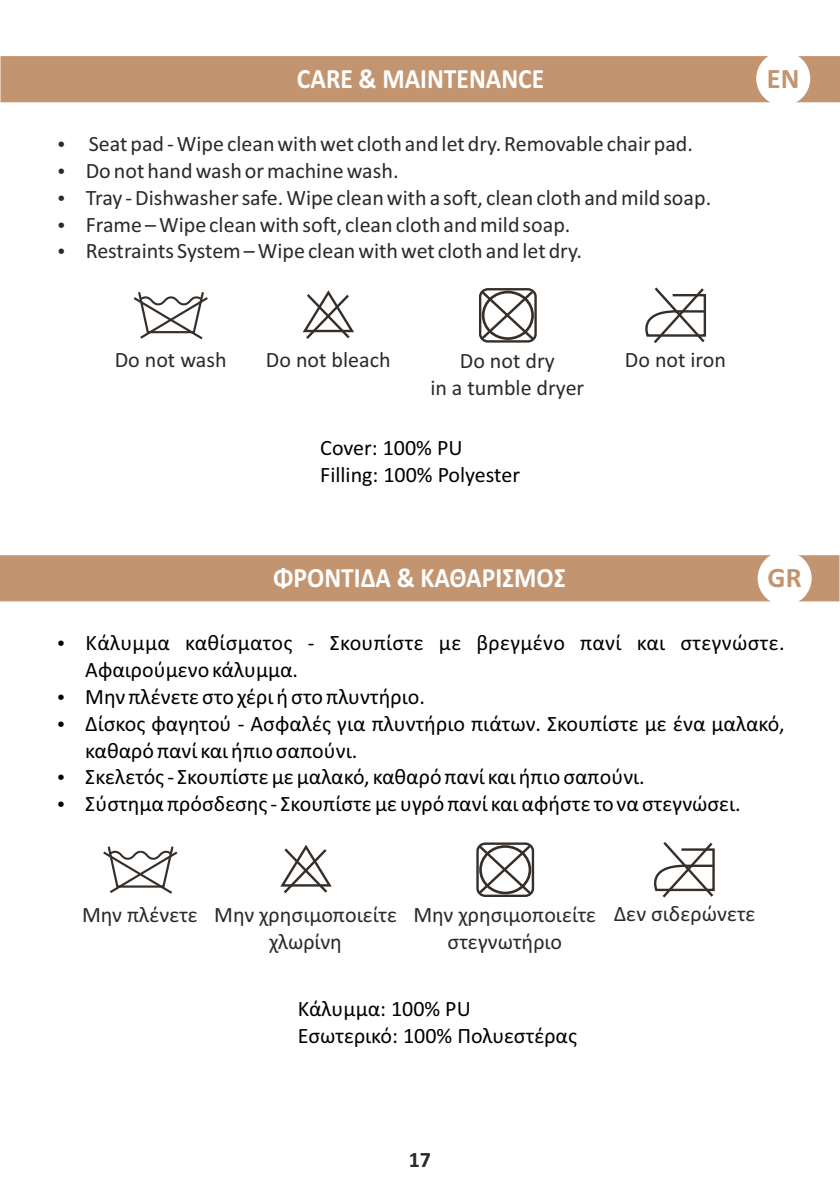
<style>
.page{position:relative;width:840px;height:1191px;background:#fff}
.page>*{position:absolute;margin:0;border:0;box-sizing:border-box;transform-origin:0 0}
.t1{font:700 28.4px "Calibri";color:#c29470}
.t2{font:700 28px "Calibri";color:#fff;scale:.91 1}
.t3{font:22px/26.8px "Calibri";color:#000}
.t4{font:22px/26.8px "Calibri";color:#2b2a29;text-align:center}
.t5{font:700 22px "Calibri";color:#2b2a29}
</style>
<div class="page">
<div style="left:0;top:56px;width:839px;height:47px;background:#c29470"></div>
<svg style="left:302px;top:290px;width:52px;height:49px"></svg>
<svg style="left:479px;top:288px;width:57px;height:55px"></svg>
<svg style="left:645px;top:287px;width:61px;height:56px"></svg>
<svg style="left:133px;top:292px;width:75px;height:48px"></svg>
<div style="left:755px;top:52px;width:54px;height:54px;background:#fff;border-radius:50%"></div>
<div style="left:0;top:555px;width:839px;height:47px;background:#c29470"></div>
<svg style="left:280px;top:845px;width:52px;height:49px"></svg>
<svg style="left:476px;top:843px;width:58px;height:54px"></svg>
<svg style="left:653px;top:842px;width:62px;height:56px"></svg>
<svg style="left:103px;top:846px;width:75px;height:48px"></svg>
<div style="left:757px;top:551px;width:54px;height:54px;background:#fff;border-radius:50%"></div>
<p class="t2" style="left:297px;top:67px;width:273px">CARE &amp; MAINTENANCE</p>
<p class="t4" style="left:57px;top:132px;width:637px">• Seat pad - Wipe clean with wet cloth and let dry.Removable chair pad.</p>
<p class="t4" style="left:57px;top:159px;width:343px">• Do not hand wash or machine wash.</p>
<p class="t4" style="left:57px;top:186px;width:655px">• Tray - Dishwasher safe. Wipe clean with a soft, clean cloth and mild soap.</p>
<p class="t4" style="left:57px;top:213px;width:514px">• Frame – Wipe clean with soft, clean cloth and mild soap.</p>
<p class="t4" style="left:57px;top:239px;width:526px">• Restraints System – Wipe clean with wet cloth and let dry.</p>
<p class="t4" style="left:115px;top:348px;width:113px">Do not wash</p>
<p class="t4" style="left:624px;top:348px;width:103px">Do not iron</p>
<p class="t4" style="left:266px;top:348px;width:126px">Do not bleach</p>
<p class="t4" style="left:430px;top:349px;width:155px">Do not dry<br>in a tumble dryer</p>
<p class="t3" style="left:320px;top:436px;width:201px">Cover: 100% PU<br>Filling: 100% Polyester</p>
<p class="t2" style="left:273px;top:566px;width:323px">ΦΡΟΝΤΙΔΑ &amp; ΚΑΘΑΡΙΣΜΟΣ</p>
<p class="t1" style="left:766px;top:66px;width:34px">EN</p>
<p class="t1" style="left:767px;top:566px;width:35px">GR</p>
<p class="t3" style="left:85px;top:631px;width:700px;text-indent:-29px">• Κάλυμμα καθίσματος - Σκουπίστε με βρεγμένο πανί και στεγνώστε.<br>Αφαιρούμενο κάλυμμα.</p>
<p class="t3" style="left:57px;top:685px;width:369px">• Μην πλένετε στο χέρι ή στο πλυντήριο.</p>
<p class="t3" style="left:85px;top:712px;width:700px;text-indent:-29px">• Δίσκος φαγητού - Ασφαλές για πλυντήριο πιάτων. Σκουπίστε με ένα μαλακό, καθαρό πανί και ήπιο σαπούνι.</p>
<p class="t3" style="left:57px;top:765px;width:589px">• Σκελετός - Σκουπίστε με μαλακό, καθαρό πανί και ήπιο σαπούνι.</p>
<p class="t3" style="left:57px;top:792px;width:685px">• Σύστημα πρόσδεσης - Σκουπίστε με υγρό πανί και αφήστε το να στεγνώσει.</p>
<p class="t4" style="left:82px;top:903px;width:117px">Μην πλένετε</p>
<p class="t4" style="left:613px;top:902px;width:143px">Δεν σιδερώνετε</p>
<p class="t4" style="left:214px;top:903px;width:184px">Μην χρησιμοποιείτε χλωρίνη</p>
<p class="t4" style="left:413px;top:903px;width:184px">Μην χρησιμοποιείτε στεγνωτήριο</p>
<p class="t3" style="left:297px;top:997px;width:281px">Κάλυμμα: 100% PU<br>Εσωτερικό: 100% Πολυεστέρας</p>
<p class="t5" style="left:408px;top:1150px;width:24px">17</p>
</div>
